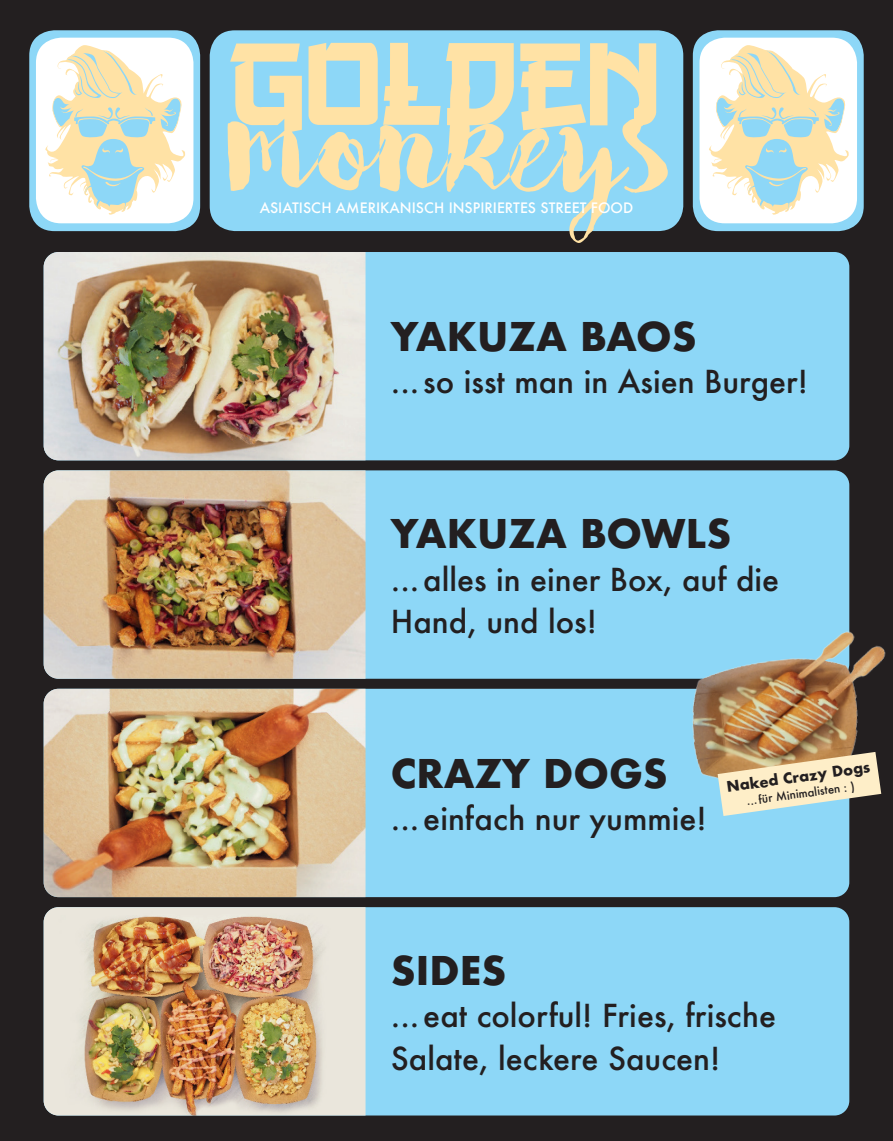
<style>
.page{position:relative;width:893px;height:1141px;background:#231f20}
.page>*{position:absolute;margin:0;border:0;box-sizing:border-box;transform-origin:0 0}
.t1{font:700 38.5px "Futura";color:#231f20}
.t2{font:500 30.8px/42.4px "Futura";color:#231f20}
.t3{font:700 14.28px "Futura";color:#231f20}
.t4{font:500 14px "Futura";color:#fff}
.t5{font:500 11.45px "Futura";color:#231f20}
</style>
<div class="page">
<div style="left:29px;top:30px;width:171px;height:201px;background:#8dd7f7;border-radius:25px"></div>
<div style="left:36px;top:38px;width:157px;height:185px;background:#fff;border-radius:25px"></div>
<svg style="left:45px;top:45px;width:140px;height:170px"></svg>
<div style="left:693px;top:30px;width:171px;height:201px;background:#8dd7f7;border-radius:25px"></div>
<div style="left:699px;top:38px;width:158px;height:185px;background:#fff;border-radius:25px"></div>
<svg style="left:709px;top:45px;width:140px;height:170px"></svg>
<div style="left:210px;top:30px;width:473px;height:201px;background:#8dd7f7;border-radius:25px"></div>
<svg style="left:228px;top:43px;width:440px;height:200px"></svg>
<div style="left:44px;top:470px;width:805px;height:209px;background:#8dd7f7;border-radius:15px"></div>
<img style="left:44px;top:470px;width:322px;height:209px">
<div style="left:44px;top:252px;width:805px;height:208px;background:#8dd7f7;border-radius:15px"></div>
<img style="left:44px;top:252px;width:322px;height:208px">
<div style="left:44px;top:689px;width:805px;height:208px;background:#8dd7f7;border-radius:15px"></div>
<img style="left:44px;top:689px;width:322px;height:208px">
<div style="left:44px;top:907px;width:805px;height:208px;background:#8dd7f7;border-radius:15px"></div>
<img style="left:44px;top:907px;width:322px;height:208px">
<img style="left:660px;top:614px;width:226px;height:180px">
<svg style="left:718px;top:752px;width:163px;height:64px"></svg>
<p class="t4" style="left:260px;top:198px;width:375px">ASIATISCH AMERIKANISCH INSPIRIERTES STREET FOOD</p>
<p class="t1" style="left:391px;top:309px;width:307px">YAKUZA BAOS</p>
<p class="t2" style="left:391px;top:360px;width:418px">... so isst man in Asien Burger!</p>
<p class="t1" style="left:391px;top:506px;width:342px">YAKUZA BOWLS</p>
<p class="t2" style="left:391px;top:557px;width:390px">...alles in einer Box, auf die<br>Hand, und los!</p>
<p class="t1" style="left:391px;top:745px;width:278px">CRAZY DOGS</p>
<p class="t2" style="left:391px;top:797px;width:317px">...einfach nur yummie!</p>
<p class="t3" style="left:725px;top:777px;width:146px;rotate:-8deg">Naked Crazy Dogs</p>
<p class="t5" style="left:746px;top:793px;width:111px;rotate:-8deg">...für Minimalisten : )</p>
<p class="t1" style="left:391px;top:943px;width:117px">SIDES</p>
<p class="t2" style="left:391px;top:994px;width:387px">...eat colorful! Fries, frische<br>Salate, leckere Saucen!</p>
</div>
